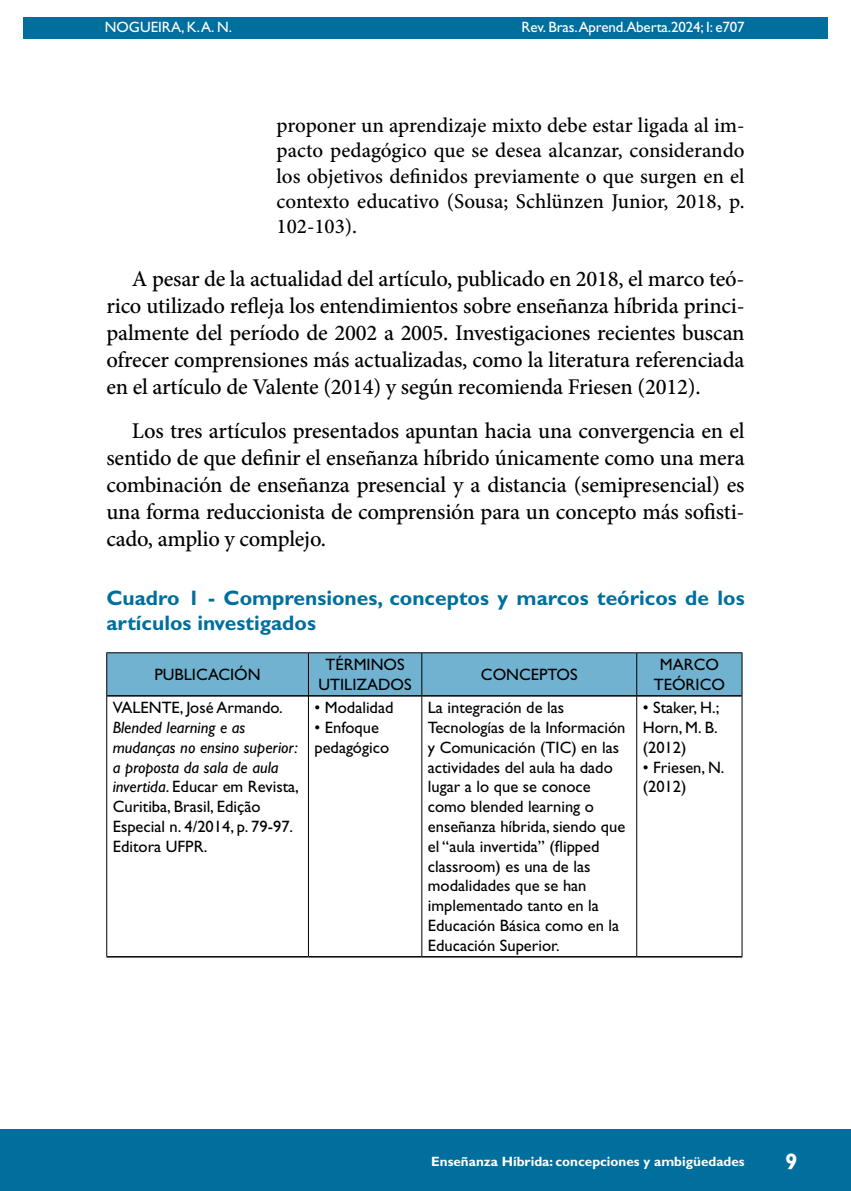
<style>
.page{position:relative;width:851px;height:1191px;background:#fff}
.page>*{position:absolute;margin:0;border:0;box-sizing:border-box;transform-origin:0 0}
.t1{font:500 22.5px/27px "Minion Pro";letter-spacing:-.01em;color:#000;text-align:justify}
.t2{font:700 22.5px "Gill Sans Std";color:#fff}
.t3{font:500 21px/25.2px "Minion Pro";color:#000;text-align:justify}
.t4{font:700 21px/25.2px "Gill Sans Std";color:#006f9e}
.t5{font:16.5px/19.8px "Gill Sans Std";color:#000}
.t6{font:15px "Gill Sans Std";letter-spacing:-.01em;color:#fff}
.t7{font:700 13.5px "Gill Sans Std";color:#fff}
.s1{font-style:italic}
</style>
<div class="page">
<hr style="left:104px;top:0;width:1px;height:467px;background:#006f9e">
<div style="left:23px;top:17px;width:804px;height:21px;background:#006f9e"></div>
<div style="left:0;top:1129px;width:850px;height:62px;background:#006f9e"></div>
<div style="left:107px;top:653px;width:634px;height:42px;background:#71b2d1"></div>
<hr style="left:107px;top:695px;width:201px;height:1px;background:#000">
<hr style="left:309px;top:695px;width:112px;height:1px;background:#000">
<hr style="left:422px;top:695px;width:214px;height:1px;background:#000">
<hr style="left:637px;top:695px;width:104px;height:1px;background:#000">
<hr style="left:106px;top:956px;width:202px;height:1px;background:#000">
<hr style="left:308px;top:956px;width:114px;height:1px;background:#000">
<hr style="left:422px;top:956px;width:214px;height:1px;background:#000">
<hr style="left:636px;top:956px;width:106px;height:1px;background:#000">
<hr style="left:106px;top:652px;width:202px;height:1px;background:#000">
<hr style="left:106px;top:653px;width:1px;height:43px;background:#000">
<hr style="left:308px;top:652px;width:114px;height:1px;background:#000">
<hr style="left:308px;top:653px;width:1px;height:43px;background:#000">
<hr style="left:422px;top:652px;width:214px;height:1px;background:#000">
<hr style="left:421px;top:653px;width:1px;height:43px;background:#000">
<hr style="left:636px;top:652px;width:106px;height:1px;background:#000">
<hr style="left:636px;top:653px;width:1px;height:43px;background:#000">
<hr style="left:741px;top:653px;width:1px;height:43px;background:#000">
<hr style="left:106px;top:696px;width:1px;height:260px;background:#000">
<hr style="left:308px;top:696px;width:1px;height:260px;background:#000">
<hr style="left:421px;top:696px;width:1px;height:260px;background:#000">
<hr style="left:636px;top:696px;width:1px;height:260px;background:#000">
<hr style="left:741px;top:696px;width:1px;height:260px;background:#000">
<p class="t6" style="left:105px;top:18px;width:129px">NOGUEIRA, K. A. N.</p>
<p class="t6" style="left:521px;top:18px;width:224px">Rev. Bras.Aprend.Aberta.2024; I: e707</p>
<p class="t3" style="left:276px;top:113px;width:469px">proponer un aprendizaje mixto debe estar ligada al im&shy;pacto pedagógico que se desea alcanzar, considerando los objetivos definidos previamente o que surgen en el contexto educativo (Sousa; Schlünzen Junior, 2018, p.<br>102-103).</p>
<p class="t1" style="left:106px;top:265px;width:639px;text-indent:26px">A pesar de la actualidad del artículo, publicado en 2018, el marco teó&shy;rico utilizado refleja los entendimientos sobre enseñanza híbrida princi&shy;palmente del período de 2002 a 2005. Investigaciones recientes buscan ofrecer comprensiones más actualizadas, como la literatura referenciada en el artículo de Valente (2014) y según recomienda Friesen (2012).</p>
<p class="t1" style="left:106px;top:417px;width:639px;text-indent:26px">Los tres artículos presentados apuntan hacia una convergencia en el sentido de que definir el enseñanza híbrido únicamente como una mera combinación de enseñanza presencial y a distancia (semipresencial) es una forma reduccionista de comprensión para un concepto más sofisti&shy;cado, amplio y complejo.</p>
<p class="t4" style="left:106px;top:585px;width:639px">Cuadro 1 - Comprensiones, conceptos y marcos teóricos de los artículos investigados</p>
<p class="t5" style="left:154px;top:664px;width:108px">PUBLICACIÓN</p>
<p class="t5" style="left:318px;top:654px;width:95px;text-align:center">TÉRMINOS<br>UTILIZADOS</p>
<p class="t5" style="left:481px;top:664px;width:98px">CONCEPTOS</p>
<p class="t5" style="left:653px;top:654px;width:73px;text-align:center">MARCO<br>TEÓRICO</p>
<p class="t5" style="left:113px;top:698px;width:171px">VALENTE, José Armando.</p>
<p class="t5" style="left:113px;top:717px;width:188px"><span class="s1">Blended learning e as mudanças no ensino superior: a proposta da sala de aula invertida</span>. Educar em Revista,<br>Curitiba, Brasil, Edição<br>Especial n. 4/2014, p. 79-97.<br>Editora UFPR.</p>
<p class="t5" style="left:314px;top:698px;width:80px">• Modalidad</p>
<p class="t5" style="left:314px;top:717px;width:76px">• Enfoque pedagógico</p>
<p class="t5" style="left:428px;top:698px;width:199px">La integración de las<br>Tecnologías de la Información y Comunicación (TIC) en las actividades del aula ha dado lugar a lo que se conoce como blended learning o enseñanza híbrida, siendo que el “aula invertida” (flipped classroom) es una de las modalidades que se han implementado tanto en la<br>Educación Básica como en la<br>Educación Superior.</p>
<p class="t5" style="left:642px;top:698px;width:78px;text-align:justify">• Staker, H.; Horn, M. B. (2012)</p>
<p class="t5" style="left:642px;top:757px;width:83px">• Friesen, N. (2012)</p>
<p class="t7" style="left:431px;top:1153px;width:315px">Enseñanza Híbrida: concepciones y ambigüedades</p>
<h1 class="t2" style="left:785px;top:1148px;width:14px">9</h1>
</div>
